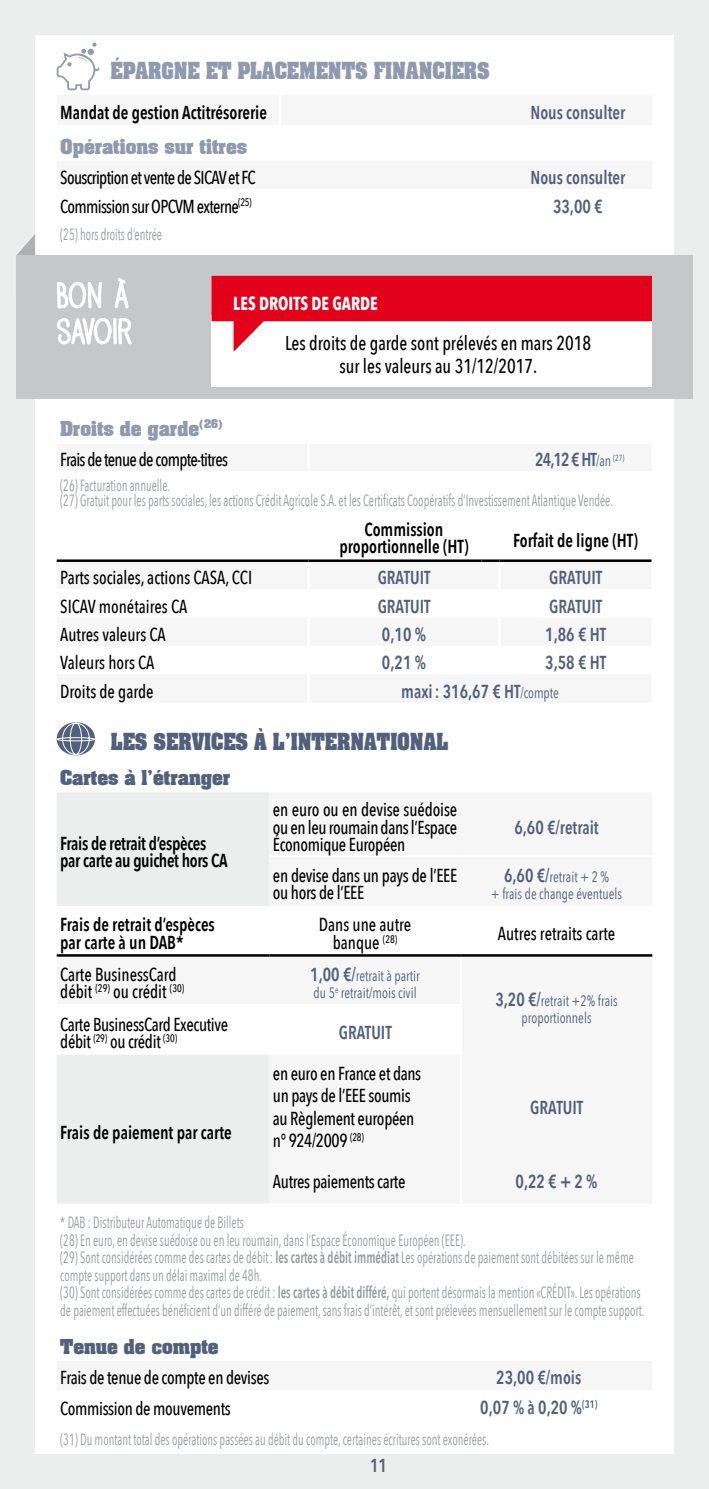
<style>
.page{position:relative;width:709px;height:1489px;background:#fff}
.page>*{position:absolute;margin:0;border:0;box-sizing:border-box;transform-origin:0 0}
.t1{font:500 20px/22.5px "Avenir Next Condensed";color:#000;text-align:center;scale:.9 1}
.t2{font:700 20px "Archer";color:#909aae;scale:.89 1}
.t3{font:700 20px "Archer";color:#52617b;scale:.89 1}
.t4{font:500 18.75px/17.5px "Avenir Next Condensed";letter-spacing:-.02em;color:#000;scale:.9 1}
.t5{font:600 18.75px "Avenir Next Condensed";color:#52617b;scale:.9 1}
.t6{font:500 18.75px/17.5px "Avenir Next Condensed";color:#000;text-align:center;scale:.9 1}
.t7{font:600 18.75px/17.5px "Avenir Next Condensed";color:#000;text-align:center;scale:.9 1}
.t8{font:500 18.75px "Avenir Next Condensed";letter-spacing:-.04em;color:#000;scale:.9 1}
.t9{font:600 18.75px/17.5px "Avenir Next Condensed";letter-spacing:-.02em;color:#000;scale:.9 1}
.t10{font:700 18.75px "Avenir Next Condensed";color:#fff;scale:.9 1}
.t11{font:700 17.5px "Archer";color:#909aae}
.t12{font:700 17.5px "Archer";color:#52617b}
.t13{font:16.25px/17.5px "Avenir Next Condensed";color:#969b9f;scale:.75 1}
.t14{font:15px/17.5px "Avenir Next Condensed";color:#52617b;text-align:center;scale:.9 1}
.t15{font:700 10.25px "Archer";color:#909aae}
.s1{font-weight:400;font-size:15px}
.s2{font-weight:600;font-size:18.75px}
.s3{font-weight:600}
</style>
<div class="page">
<div style="left:0;top:0;width:709px;height:1488px;background:#eceded"></div>
<div style="left:35px;top:35px;width:638px;height:1418px;background:#fff"></div>
<hr style="left:57px;top:559px;width:251px;height:3px;background:#000">
<hr style="left:308px;top:559px;width:173px;height:3px;background:#000">
<hr style="left:481px;top:559px;width:18px;height:3px;background:#000">
<hr style="left:499px;top:559px;width:152px;height:3px;background:#000">
<svg style="left:57px;top:43px;width:43px;height:48px"></svg>
<svg style="left:56px;top:722px;width:39px;height:33px"></svg>
<svg style="left:17px;top:234px;width:18px;height:21px"></svg>
<div style="left:16px;top:255px;width:676px;height:143px;background:#c6c7c8"></div>
<svg style="left:56px;top:278px;width:76px;height:67px"></svg>
<div style="left:211px;top:315px;width:441px;height:71px;background:#fff"></div>
<svg style="left:211px;top:276px;width:441px;height:76px"></svg>
<div style="left:57px;top:792px;width:212px;height:411px;background:#eceded"></div>
<svg style="left:57px;top:856px;width:595px;height:297px;fill:#f6f6f6"></svg>
<hr style="left:57px;top:1003px;width:212px;height:3px;background:#fff">
<hr style="left:269px;top:1003px;width:193px;height:3px;background:#fff">
<hr style="left:459px;top:956px;width:3px;height:47px;background:#fff">
<hr style="left:459px;top:1006px;width:3px;height:48px;background:#fff">
<hr style="left:459px;top:1054px;width:3px;height:99px;background:#fff">
<hr style="left:269px;top:854px;width:192px;height:3px;background:#fff">
<hr style="left:461px;top:854px;width:191px;height:3px;background:#fff">
<hr style="left:57px;top:954px;width:212px;height:2px;background:#000">
<hr style="left:269px;top:954px;width:192px;height:2px;background:#000">
<hr style="left:461px;top:954px;width:191px;height:2px;background:#000">
<p class="t2" style="left:111px;top:56px;width:428px">ÉPARGNE ET PLACEMENTS FINANCIERS</p>
<p class="t7" style="left:60px;top:103px;width:231px">Mandat de gestion Actitrésorerie</p>
<p class="t5" style="left:530px;top:96px;width:107px">Nous consulter</p>
<p class="t11" style="left:60px;top:133px;width:188px">Opérations sur titres</p>
<p class="t8" style="left:60px;top:166px;width:219px">Souscription et vente de SICAV et FC</p>
<p class="t5" style="left:530px;top:161px;width:107px">Nous consulter</p>
<p class="t8" style="left:60px;top:195px;width:214px">Commission sur OPCVM externe<sup>(25)</sup></p>
<p class="t5" style="left:553px;top:190px;width:57px">33,00 €</p>
<p class="t13" style="left:60px;top:224px;width:137px">(25) hors droits d’entrée</p>
<p class="t10" style="left:233px;top:292px;width:162px">LES DROITS DE GARDE</p>
<p class="t1" style="left:285px;top:332px;width:341px">Les droits de garde sont prélevés en mars 2018 sur les valeurs au 31/12/2017.</p>
<p class="t11" style="left:60px;top:415px;width:140px">Droits de garde</p>
<p class="t15" style="left:199px;top:415px;width:25px">(26)</p>
<p class="t8" style="left:60px;top:448px;width:188px">Frais de tenue de compte-titres</p>
<p class="t5" style="left:535px;top:443px;width:101px">24,12 € HT<span class="s1">/an</span> <sup>(27)</sup></p>
<p class="t13" style="left:60px;top:477px;width:738px;line-height:15px">(26) Facturation annuelle.<br>(27) Gratuit pour les parts sociales, les actions Crédit Agricole S.A. et les Certificats Coopératifs d’Investissement Atlantique Vendée.</p>
<p class="t7" style="left:339px;top:520px;width:145px">Commission proportionnelle (HT)</p>
<p class="t7" style="left:513px;top:530px;width:140px">Forfait de ligne (HT)</p>
<p class="t6" style="left:60px;top:569px;width:215px">Parts sociales, actions CASA, CCI</p>
<p class="t5" style="left:377px;top:561px;width:60px">GRATUIT</p>
<p class="t5" style="left:549px;top:561px;width:60px">GRATUIT</p>
<p class="t6" style="left:60px;top:597px;width:143px">SICAV monétaires CA</p>
<p class="t5" style="left:377px;top:590px;width:60px">GRATUIT</p>
<p class="t5" style="left:549px;top:590px;width:60px">GRATUIT</p>
<p class="t6" style="left:60px;top:625px;width:119px">Autres valeurs CA</p>
<p class="t5" style="left:382px;top:618px;width:50px">0,10 %</p>
<p class="t5" style="left:545px;top:618px;width:69px">1,86 € HT</p>
<p class="t6" style="left:60px;top:654px;width:106px">Valeurs hors CA</p>
<p class="t5" style="left:382px;top:646px;width:50px">0,21 %</p>
<p class="t5" style="left:545px;top:646px;width:69px">3,58 € HT</p>
<p class="t6" style="left:60px;top:682px;width:105px">Droits de garde</p>
<p class="t5" style="left:401px;top:675px;width:176px">maxi: 316,67 € HT<span class="s1">/compte</span></p>
<p class="t3" style="left:111px;top:726px;width:381px">LES SERVICES À L'INTERNATIONAL</p>
<p class="t12" style="left:60px;top:764px;width:171px">Cartes à l'étranger</p>
<p class="t9" style="left:60px;top:833px;width:187px">Frais de retrait d’espèces par carte au guichet hors CA</p>
<p class="t4" style="left:273px;top:800px;width:206px;text-align:justify">en euro ou en devise suédoise ou en leu roumain dans l’Espace Économique Européen</p>
<p class="t5" style="left:514px;top:810px;width:95px">6,60 €/retrait</p>
<p class="t4" style="left:273px;top:866px;width:206px">en devise dans un pays de l’EEE ou hors de l’EEE</p>
<p class="t14" style="left:491px;top:866px;width:147px"><span class="s2">6,60 €/</span>retrait + 2 %<br>+ frais de change éventuels</p>
<p class="t7" style="left:60px;top:915px;width:173px;text-align:left">Frais de retrait d’espèces par carte à un DAB*</p>
<p class="t6" style="left:319px;top:915px;width:104px">Dans une autre banque <sup>(28)</sup></p>
<p class="t6" style="left:498px;top:924px;width:132px">Autres retraits carte</p>
<p class="t6" style="left:60px;top:965px;width:139px;text-align:left">Carte BusinessCard débit <sup>(29)</sup> ou crédit <sup>(30)</sup></p>
<p class="t14" style="left:310px;top:966px;width:123px;text-align:left"><span class="s2">1,00 €/</span>retrait à partir du 5<sup>e</sup> retrait/mois civil</p>
<p class="t14" style="left:495px;top:990px;width:137px"><span class="s2">3,20 €/</span>retrait +2% frais proportionnels</p>
<p class="t4" style="left:60px;top:1015px;width:188px">Carte BusinessCard Executive débit <sup>(29)</sup> ou crédit <sup>(30)</sup></p>
<p class="t5" style="left:339px;top:1016px;width:60px">GRATUIT</p>
<p class="t7" style="left:60px;top:1122px;width:192px">Frais de paiement par carte</p>
<p class="t4" style="left:273px;top:1061px;width:166px;line-height:22.5px">en euro en France et dans un pays de l’EEE soumis au Règlement européen n° 924/2009 <sup>(28)</sup></p>
<p class="t5" style="left:530px;top:1090px;width:60px">GRATUIT</p>
<p class="t4" style="left:273px;top:1172px;width:149px">Autres paiements carte</p>
<p class="t5" style="left:515px;top:1165px;width:93px">0,22 € + 2 %</p>
<p class="t13" style="left:60px;top:1212px;width:780px">* DAB : Distributeur Automatique de Billets<br>(28) En euro, en devise suédoise ou en leu roumain, dans l’Espace Économique Européen (EEE).<br>(29) Sont considérées comme des cartes de débit: <span class="s3">les cartes à débit immédiat</span> Les opérations de paiement sont débitées sur le même compte support dans un délai maximal de 48h.<br>(30) Sont considérées comme des cartes de crédit : <span class="s3">les cartes à débit différé,</span> qui portent désormais la mention «CRÉDIT». Les opérations de paiement effectuées bénéficient d’un différé de paiement, sans frais d’intérêt, et sont prélevées mensuellement sur le compte support.</p>
<p class="t12" style="left:60px;top:1333px;width:160px">Tenue de compte</p>
<p class="t4" style="left:60px;top:1368px;width:234px">Frais de tenue de compte en devises</p>
<p class="t5" style="left:496px;top:1360px;width:96px">23,00 €/mois</p>
<p class="t4" style="left:60px;top:1399px;width:191px">Commission de mouvements</p>
<p class="t5" style="left:480px;top:1391px;width:131px">0,07 % à 0,20 %<sup>(31)</sup></p>
<p class="t13" style="left:60px;top:1429px;width:573px">(31) Du montant total des opérations passées au débit du compte, certaines écritures sont exonérées.</p>
<p class="t5" style="left:370px;top:1449px;width:20px">11</p>
</div>
